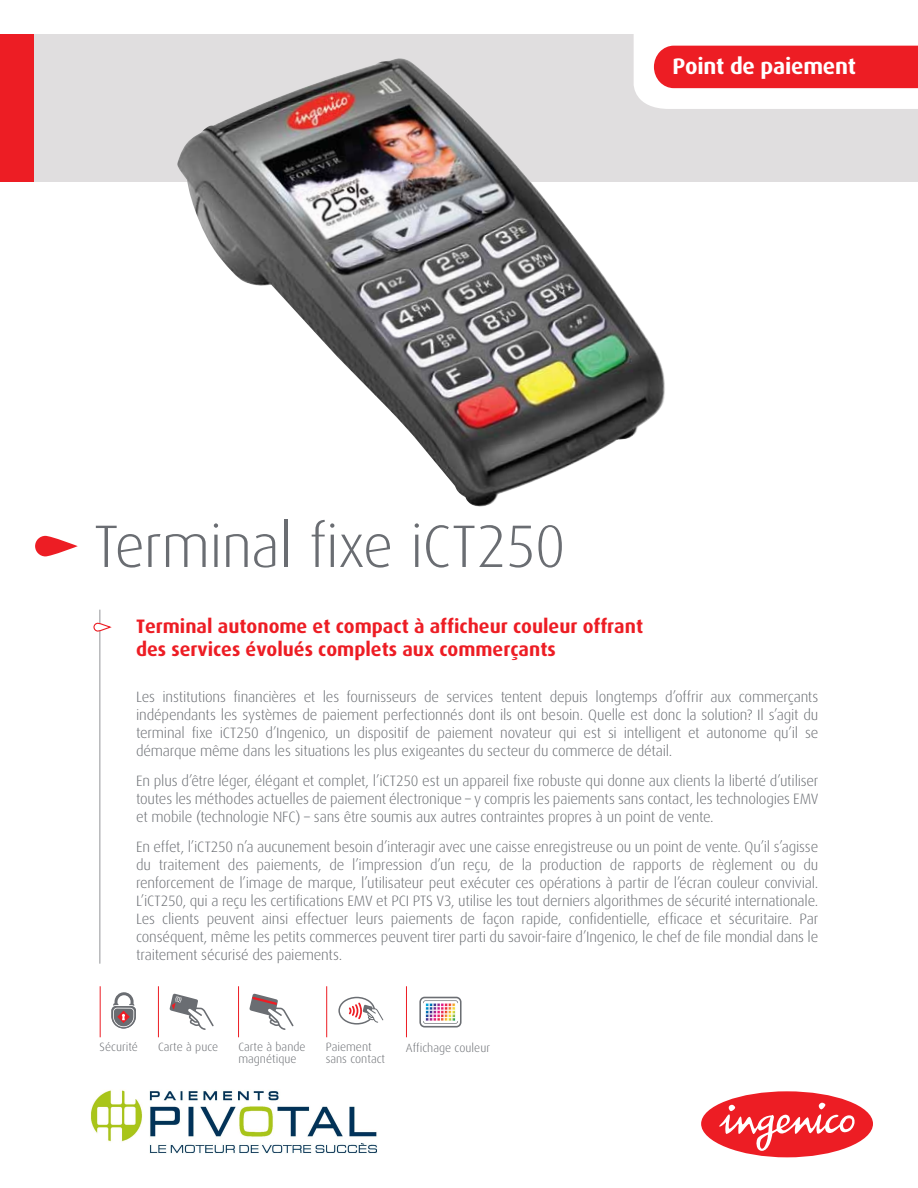
<style>
.page{position:relative;width:918px;height:1188px;background:#fff}
.page>*{position:absolute;margin:0;border:0;box-sizing:border-box;transform-origin:0 0}
.t1{font:300 60px "Dax";letter-spacing:-.015em;color:#6a6d72}
.t2{font:700 22.5px "Dax";letter-spacing:-.01em;color:#fff}
.t3{font:700 19.5px/22.5px "Dax";color:#ed1d24}
.t4{font:300 15px/18px "Dax";letter-spacing:-.01em;color:#6a6d72;text-align:justify}
.t5{font:300 12px/12px "Dax";color:#6a6d72}
</style>
<div class="page">
<div style="left:16px;top:34px;width:902px;height:147px;background:#e0dedf"></div>
<div style="left:0;top:34px;width:34px;height:147px;background:#ed1d24"></div>
<svg style="left:634px;top:34px;width:284px;height:75px;background:#f58387"></svg>
<hr style="left:99px;top:610px;width:1px;height:354px;background:#939598">
<svg style="left:35px;top:536px;width:43px;height:20px"></svg>
<div style="left:701px;top:1091px;width:172px;height:66px;background:#ed1d24;border-radius:50%"></div>
<svg style="left:717px;top:1103px;width:138px;height:48px"></svg>
<svg style="left:94px;top:623px;width:16px;height:8px"></svg>
<div style="left:93px;top:623px;width:18px;height:9px;border:1px solid #ed1d24;border-radius:4px"></div>
<img style="left:176px;top:58px;width:490px;height:449px">
<hr style="left:158px;top:986px;width:1px;height:51px;background:#ed1d24">
<svg style="left:170px;top:994px;width:44px;height:36px"></svg>
<hr style="left:238px;top:986px;width:1px;height:51px;background:#ed1d24">
<svg style="left:250px;top:994px;width:43px;height:36px"></svg>
<hr style="left:326px;top:986px;width:1px;height:51px;background:#ed1d24">
<svg style="left:338px;top:997px;width:45px;height:28px"></svg>
<hr style="left:100px;top:986px;width:1px;height:51px;background:#ed1d24">
<svg style="left:111px;top:992px;width:25px;height:37px"></svg>
<hr style="left:406px;top:986px;width:1px;height:51px;background:#ed1d24">
<svg style="left:419px;top:997px;width:43px;height:31px"></svg>
<img style="left:91px;top:1090px;width:286px;height:63px">
<h2 class="t2" style="left:673px;top:53px;width:185px">Point de paiement</h2>
<h1 class="t1" style="left:94px;top:513px;width:473px">Terminal fixe iCT250</h1>
<h3 class="t3" style="left:136px;top:616px;width:509px">Terminal autonome et compact à afficheur couleur offrant des services évolués complets aux commerçants</h3>
<p class="t4" style="left:136px;top:688px;width:684px">Les institutions financières et les fournisseurs de services tentent depuis longtemps d’offrir aux commerçants indépendants les systèmes de paiement perfectionnés dont ils ont besoin. Quelle est donc la solution? Il s’agit du terminal fixe iCT250 d’Ingenico, un dispositif de paiement novateur qui est si intelligent et autonome qu’il se démarque même dans les situations les plus exigeantes du secteur du commerce de détail.</p>
<p class="t4" style="left:136px;top:772px;width:684px">En plus d’être léger, élégant et complet, l’iCT250 est un appareil fixe robuste qui donne aux clients la liberté d’utiliser toutes les méthodes actuelles de paiement électronique – y compris les paiements sans contact, les technologies EMV et mobile (technologie NFC) – sans être soumis aux autres contraintes propres à un point de vente.</p>
<p class="t4" style="left:136px;top:838px;width:684px">En effet, l’iCT250 n’a aucunement besoin d’interagir avec une caisse enregistreuse ou un point de vente. Qu’il s’agisse du traitement des paiements, de l’impression d’un reçu, de la production de rapports de règlement ou du renforcement de l’image de marque, l’utilisateur peut exécuter ces opérations à partir de l’écran couleur convivial.<br>L’iCT250, qui a reçu les certifications EMV et PCI PTS V3, utilise les tout derniers algorithmes de sécurité internationale.<br>Les clients peuvent ainsi effectuer leurs paiements de façon rapide, confidentielle, efficace et sécuritaire. Par conséquent, même les petits commerces peuvent tirer parti du savoir-faire d’Ingenico, le chef de file mondial dans le traitement sécurisé des paiements.</p>
<p class="t5" style="left:158px;top:1041px;width:62px">Carte à puce</p>
<p class="t5" style="left:238px;top:1041px;width:69px">Carte à bande magnétique</p>
<p class="t5" style="left:326px;top:1041px;width:61px">Paiement sans contact</p>
<p class="t5" style="left:100px;top:1041px;width:40px">Sécurité</p>
<p class="t5" style="left:406px;top:1042px;width:86px">Affichage couleur</p>
</div>
